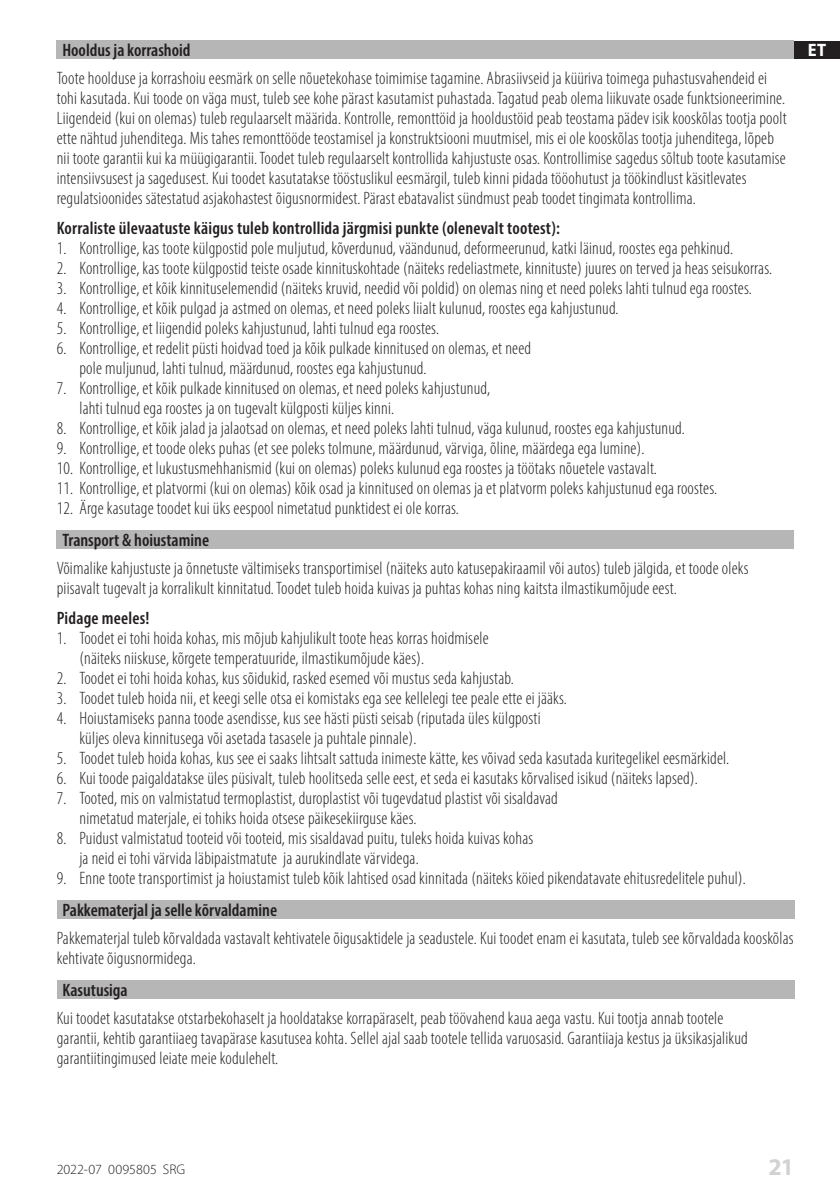
<style>
.page{position:relative;width:840px;height:1191px;background:#fff}
.page>*{position:absolute;margin:0;border:0;box-sizing:border-box;transform-origin:0 0}
.t1{font:700 24px "Myriad Pro";color:#d1d2d4}
.t2{font:300 condensed 18px/20px "Myriad Pro";letter-spacing:.01em;color:#231f20}
.t3{font:600 condensed 18px "Myriad Pro";color:#231f20}
.t4{font:700 semi-condensed 18px "Myriad Pro";color:#fff}
.t5{font:300 14px "Myriad Pro";color:#231f20}
</style>
<div class="page">
<div style="left:793px;top:41px;width:46px;height:17px;background:#231f20"></div>
<div style="left:57px;top:41px;width:736px;height:18px;background:#b6b6b6"></div>
<div style="left:57px;top:531px;width:736px;height:18px;background:#b6b6b6"></div>
<div style="left:57px;top:901px;width:737px;height:18px;background:#b6b6b6"></div>
<div style="left:57px;top:981px;width:737px;height:18px;background:#b6b6b6"></div>
<p class="t3" style="left:62px;top:39px;width:129px">Hooldus ja korrashoid</p>
<p class="t4" style="left:807px;top:38px;width:20px">ET</p>
<p class="t2" style="left:57px;top:68px;width:731px">Toote hoolduse ja korrashoiu eesmärk on selle nõuetekohase toimimise tagamine. Abrasiivseid ja küüriva toimega puhastusvahendeid ei tohi kasutada. Kui toode on väga must, tuleb see kohe pärast kasutamist puhastada. Tagatud peab olema liikuvate osade funktsioneerimine.<br>Liigendeid (kui on olemas) tuleb regulaarselt määrida. Kontrolle, remonttöid ja hooldustöid peab teostama pädev isik kooskõlas tootja poolt ette nähtud juhenditega. Mis tahes remonttööde teostamisel ja konstruktsiooni muutmisel, mis ei ole kooskõlas tootja juhenditega, lõpeb nii toote garantii kui ka müügigarantii. Toodet tuleb regulaarselt kontrollida kahjustuste osas. Kontrollimise sagedus sõltub toote kasutamise intensiivsusest ja sagedusest. Kui toodet kasutatakse tööstuslikul eesmärgil, tuleb kinni pidada tööohutust ja töökindlust käsitlevates regulatsioonides sätestatud asjakohastest õigusnormidest. Pärast ebatavalist sündmust peab toodet tingimata kontrollima.</p>
<p class="t3" style="left:57px;top:217px;width:504px">Korraliste ülevaatuste käigus tuleb kontrollida järgmisi punkte (olenevalt tootest):</p>
<p class="t2" style="left:57px;top:238px;width:677px">1. Kontrollige, kas toote külgpostid pole muljutud, kõverdunud, väändunud, deformeerunud, katki läinud, roostes ega pehkinud.</p>
<p class="t2" style="left:57px;top:258px;width:716px">2. Kontrollige, kas toote külgpostid teiste osade kinnituskohtade (näiteks redeliastmete, kinnituste) juures on terved ja heas seisukorras.</p>
<p class="t2" style="left:57px;top:278px;width:696px">3. Kontrollige, et kõik kinnituselemendid (näiteks kruvid, needid või poldid) on olemas ning et need poleks lahti tulnud ega roostes.</p>
<p class="t2" style="left:57px;top:298px;width:563px">4. Kontrollige, et kõik pulgad ja astmed on olemas, et need poleks liialt kulunud, roostes ega kahjustunud.</p>
<p class="t2" style="left:57px;top:318px;width:383px">5. Kontrollige, et liigendid poleks kahjustunud, lahti tulnud ega roostes.</p>
<p class="t2" style="left:79px;top:338px;width:453px;text-indent:-23px">6. Kontrollige, et redelit püsti hoidvad toed ja kõik pulkade kinnitused on olemas, et need pole muljunud, lahti tulnud, määrdunud, roostes ega kahjustunud.</p>
<p class="t2" style="left:79px;top:378px;width:412px;text-indent:-23px">7. Kontrollige, et kõik pulkade kinnitused on olemas, et need poleks kahjustunud, lahti tulnud ega roostes ja on tugevalt külgposti küljes kinni.</p>
<p class="t2" style="left:57px;top:418px;width:629px">8. Kontrollige, et kõik jalad ja jalaotsad on olemas, et need poleks lahti tulnud, väga kulunud, roostes ega kahjustunud.</p>
<p class="t2" style="left:57px;top:438px;width:589px">9. Kontrollige, et toode oleks puhas (et see poleks tolmune, määrdunud, värviga, õline, määrdega ega lumine).</p>
<p class="t2" style="left:57px;top:458px;width:601px">10. Kontrollige, et lukustusmehhanismid (kui on olemas) poleks kulunud ega roostes ja töötaks nõuetele vastavalt.</p>
<p class="t2" style="left:57px;top:478px;width:661px">11. Kontrollige, et platvormi (kui on olemas) kõik osad ja kinnitused on olemas ja et platvorm poleks kahjustunud ega roostes.</p>
<p class="t2" style="left:57px;top:498px;width:403px">12. Ärge kasutage toodet kui üks eespool nimetatud punktidest ei ole korras.</p>
<p class="t3" style="left:62px;top:529px;width:148px">Transport &amp; hoiustamine</p>
<p class="t2" style="left:57px;top:558px;width:693px">Võimalike kahjustuste ja õnnetuste vältimiseks transportimisel (näiteks auto katusepakiraamil või autos) tuleb jälgida, et toode oleks piisavalt tugevalt ja korralikult kinnitatud. Toodet tuleb hoida kuivas ja puhtas kohas ning kaitsta ilmastikumõjude eest.</p>
<p class="t3" style="left:57px;top:607px;width:94px">Pidage meeles!</p>
<p class="t2" style="left:79px;top:628px;width:410px;text-indent:-23px">1. Toodet ei tohi hoida kohas, mis mõjub kahjulikult toote heas korras hoidmisele (näiteks niiskuse, kõrgete temperatuuride, ilmastikumõjude käes).</p>
<p class="t2" style="left:57px;top:668px;width:458px">2. Toodet ei tohi hoida kohas, kus sõidukid, rasked esemed või mustus seda kahjustab.</p>
<p class="t2" style="left:57px;top:688px;width:511px">3. Toodet tuleb hoida nii, et keegi selle otsa ei komistaks ega see kellelegi tee peale ette ei jääks.</p>
<p class="t2" style="left:79px;top:708px;width:462px;text-indent:-23px">4. Hoiustamiseks panna toode asendisse, kus see hästi püsti seisab (riputada üles külgposti küljes oleva kinnitusega või asetada tasasele ja puhtale pinnale).</p>
<p class="t2" style="left:57px;top:748px;width:673px">5. Toodet tuleb hoida kohas, kus see ei saaks lihtsalt sattuda inimeste kätte, kes võivad seda kasutada kuritegelikel eesmärkidel.</p>
<p class="t2" style="left:57px;top:768px;width:642px">6. Kui toode paigaldatakse üles püsivalt, tuleb hoolitseda selle eest, et seda ei kasutaks kõrvalised isikud (näiteks lapsed).</p>
<p class="t2" style="left:79px;top:788px;width:479px;text-indent:-23px">7. Tooted, mis on valmistatud termoplastist, duroplastist või tugevdatud plastist või sisaldavad nimetatud materjale, ei tohiks hoida otsese päikesekiirguse käes.</p>
<p class="t2" style="left:79px;top:828px;width:455px;text-indent:-23px">8. Puidust valmistatud tooteid või tooteid, mis sisaldavad puitu, tuleks hoida kuivas kohas ja neid ei tohi värvida läbipaistmatute ja aurukindlate värvidega.</p>
<p class="t2" style="left:57px;top:868px;width:690px">9. Enne toote transportimist ja hoiustamist tuleb kõik lahtised osad kinnitada (näiteks köied pikendatavate ehitusredelitele puhul).</p>
<p class="t3" style="left:62px;top:899px;width:216px">Pakkematerjal ja selle kõrvaldamine</p>
<p class="t2" style="left:57px;top:928px;width:738px">Pakkematerjal tuleb kõrvaldada vastavalt kehtivatele õigusaktidele ja seadustele. Kui toodet enam ei kasutata, tuleb see kõrvaldada kooskõlas kehtivate õigusnormidega.</p>
<p class="t3" style="left:62px;top:979px;width:67px">Kasutusiga</p>
<p class="t2" style="left:57px;top:1008px;width:692px">Kui toodet kasutatakse otstarbekohaselt ja hooldatakse korrapäraselt, peab töövahend kaua aega vastu. Kui tootja annab tootele garantii, kehtib garantiiaeg tavapärase kasutusea kohta. Sellel ajal saab tootele tellida varuosasid. Garantiiaja kestus ja üksikasjalikud garantiitingimused leiate meie kodulehelt.</p>
<p class="t5" style="left:57px;top:1160px;width:130px">2022-07 0095805 SRG</p>
<h1 class="t1" style="left:768px;top:1150px;width:27px">21</h1>
</div>
